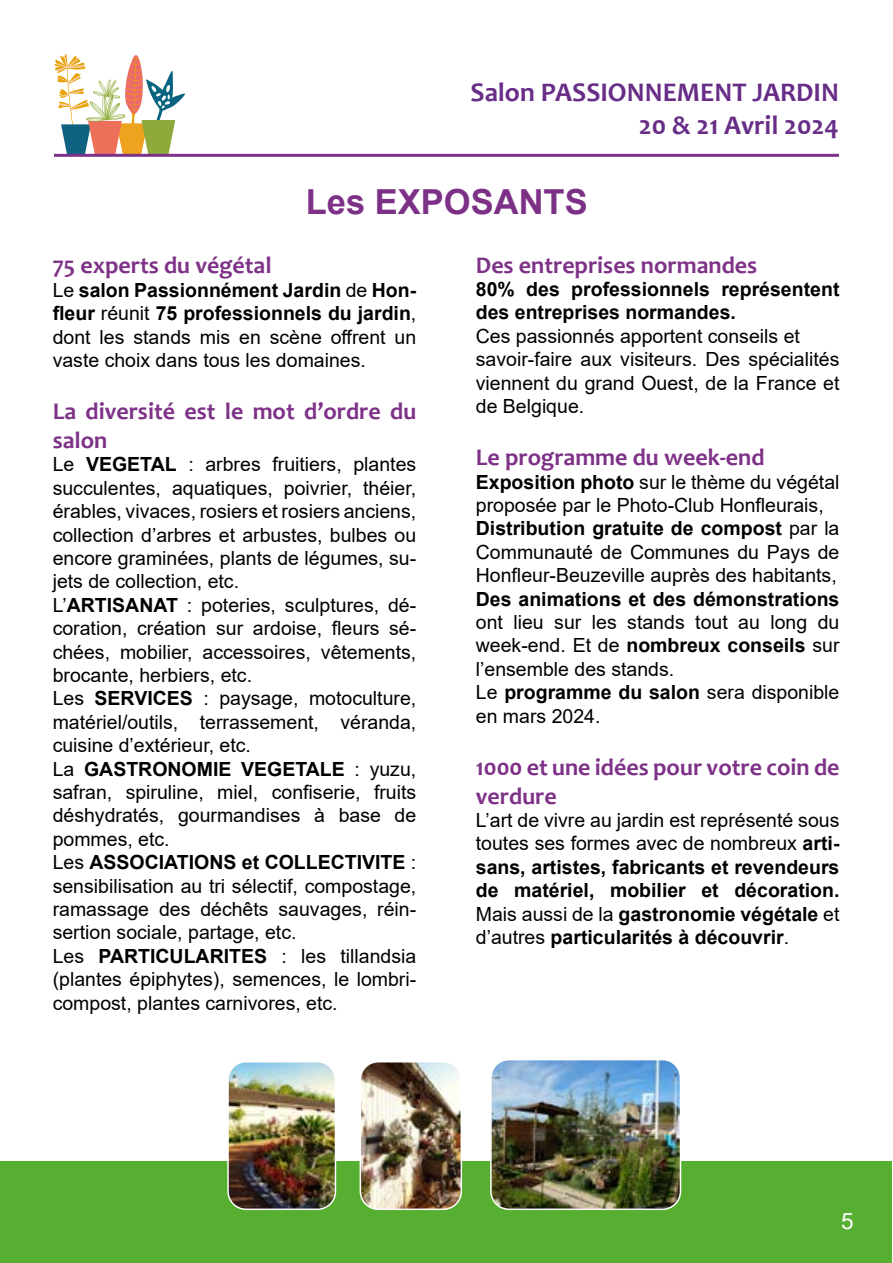
<style>
.page{position:relative;width:893px;height:1263px;background:#fff}
.page>*{position:absolute;margin:0;border:0;box-sizing:border-box;transform-origin:0 0}
.t1{font:700 34.5px "Arial";color:#7c3186}
.t2{font:700 27px/32.4px "Candara";color:#672d87;text-align:right}
.t3{font:700 24px/28.8px "Candara";color:#7e3287}
.t4{font:22.5px "Arial";color:#fff}
.t5{font:19.5px/23.4px "Arial";color:#000}
.t6{font:700 19.5px/23.4px "Arial";color:#000}
.s1{font-weight:700}
.s2{font-weight:400}
</style>
<div class="page">
<div style="left:0;top:1162px;width:892px;height:101px;background:#56af31"></div>
<svg style="left:54px;top:54px;width:131px;height:100px"></svg>
<img style="left:493px;top:1062px;width:187px;height:147px">
<div style="left:490px;top:1059px;width:191px;height:151px;border:2px solid #fff;border-radius:18px"></div>
<img style="left:360px;top:1064px;width:101px;height:145px">
<div style="left:360px;top:1061px;width:102px;height:149px;border:2px solid #fff;border-radius:18px"></div>
<img style="left:230px;top:1064px;width:105px;height:145px">
<div style="left:227px;top:1061px;width:109px;height:149px;border:2px solid #fff;border-radius:18px"></div>
<hr style="left:54px;top:154px;width:785px;height:3px;background:#7e3287">
<h2 class="t2" style="left:471px;top:76px;width:370px">Salon PASSIONNEMENT JARDIN<br>20 &amp; 21 Avril 2024</h2>
<h1 class="t1" style="left:306px;top:178px;width:283px">Les EXPOSANTS</h1>
<p class="t3" style="left:53px;top:251px;width:220px">75 experts du végétal</p>
<p class="t5" style="left:53px;top:278px;width:365px;text-align:justify">Le <span class="s1">salon Passionnément Jardin</span> de <span class="s1">Hon&shy;fleur</span> réunit <span class="s1">75 professionnels du jardin</span>, dont les stands mis en scène offrent un vaste choix dans tous les domaines.</p>
<p class="t3" style="left:53px;top:397px;width:365px">La diversité est le mot d’ordre du salon</p>
<p class="t5" style="left:53px;top:453px;width:365px">Le <span class="s1">VEGETAL</span> : arbres fruitiers, plantes succulentes, aquatiques, poivrier, théier, érables, vivaces, rosiers et rosiers anciens, collection d’arbres et arbustes, bulbes ou encore graminées, plants de légumes, su&shy;jets de collection, etc.<br>L’<span class="s1">ARTISANAT</span> : poteries, sculptures, dé&shy;coration, création sur ardoise, fleurs sé&shy;chées, mobilier, accessoires, vêtements, brocante, herbiers, etc.<br>Les <span class="s1">SERVICES</span> : paysage, motoculture, matériel/outils, terrassement, véranda, cuisine d’extérieur, etc.<br>La <span class="s1">GASTRONOMIE VEGETALE</span> : yuzu, safran, spiruline, miel, confiserie, fruits déshydratés, gourmandises à base de pommes, etc.<br>Les <span class="s1">ASSOCIATIONS et COLLECTIVITE</span> : sensibilisation au tri sélectif, compostage, ramassage des déchêts sauvages, réin&shy;sertion sociale, partage, etc.<br>Les <span class="s1">PARTICULARITES</span> : les tillandsia (plantes épiphytes), semences, le lombri&shy;compost, plantes carnivores, etc.</p>
<p class="t3" style="left:476px;top:250px;width:283px">Des entreprises normandes</p>
<p class="t6" style="left:476px;top:278px;width:365px">80% des professionnels représentent des entreprises normandes.</p>
<p class="t5" style="left:476px;top:324px;width:365px">Ces passionnés apportent conseils et savoir-faire aux visiteurs. Des spécialités viennent du grand Ouest, de la France et de Belgique.</p>
<p class="t3" style="left:476px;top:443px;width:290px">Le programme du week-end</p>
<p class="t5" style="left:476px;top:470px;width:365px"><span class="s1">Exposition photo</span> sur le thème du végétal proposée par le Photo-Club Honfleurais, <span class="s1">Distribution gratuite de compost</span> par la Communauté de Communes du Pays de Honfleur-Beuzeville auprès des habitants,</p>
<p class="t6" style="left:476px;top:587px;width:365px">Des animations et des démonstrations</p>
<p class="t5" style="left:476px;top:610px;width:365px">ont lieu sur les stands tout au long du week-end. Et de <span class="s1">nombreux conseils</span> sur l’ensemble des stands.<br>Le <span class="s1">programme du salon</span> sera disponible en mars 2024.</p>
<p class="t3" style="left:476px;top:752px;width:365px">1000 et une idées pour votre coin de verdure</p>
<p class="t6" style="left:476px;top:809px;width:365px;text-align:justify"><span class="s2">L’art de vivre au jardin est représenté sous toutes ses formes avec de nombreux</span> arti&shy;sans, artistes, fabricants et revendeurs de matériel, mobilier et décoration.<br><span class="s2">Mais aussi de la</span> gastronomie végétale <span class="s2">et d’autres</span> particularités à découvrir<span class="s2">.</span></p>
<p class="t4" style="left:841px;top:1205px;width:14px">5</p>
</div>
